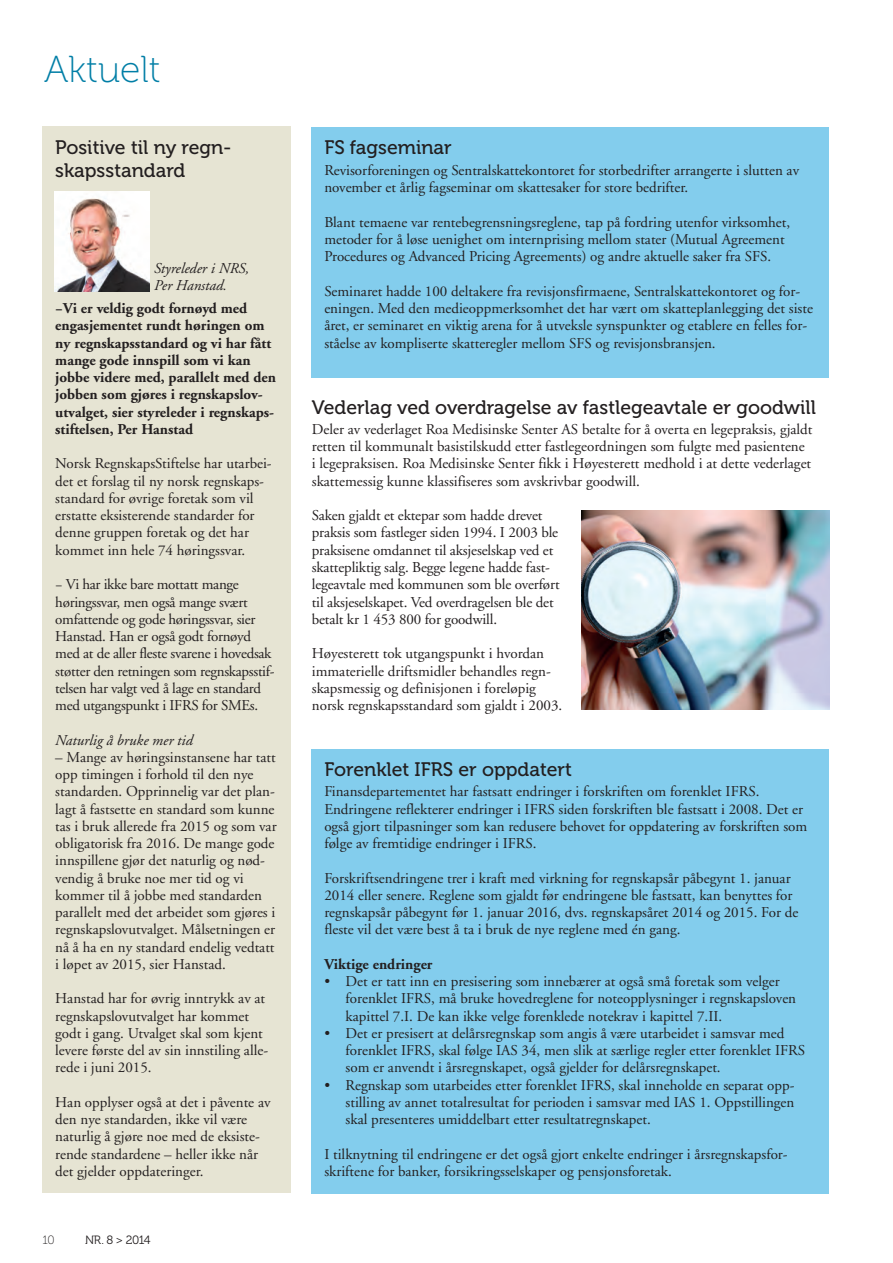
<style>
.page{position:relative;width:893px;height:1263px;background:#fff}
.page>*{position:absolute;margin:0;border:0;box-sizing:border-box;transform-origin:0 0}
.t1{font:37.5px "Museo 100";color:#007ea6}
.t2{font:19.5px/22.5px "Museo 500";color:#231f20}
.t3{font:15px/17.2px "Adobe Garamond";color:#231f20}
.t4{font:15px/17.2px "Adobe Garamond";letter-spacing:-.02em;color:#231f20}
.t5{font:700 15px/17.2px "Adobe Garamond";color:#231f20}
.t6{font:italic 15px/17.2px "Adobe Garamond";color:#231f20}
.t7{font:12px "Museo 300";letter-spacing:-.035em;color:#231f20}
.t8{font:12px "Museo 100";color:#231f20}
</style>
<div class="page">
<div style="left:43px;top:127px;width:248px;height:1066px;background:#e6e4d3"></div>
<div style="left:312px;top:749px;width:517px;height:444px;background:#83cded"></div>
<div style="left:312px;top:127px;width:517px;height:251px;background:#83cded"></div>
<img style="left:54px;top:192px;width:95px;height:100px">
<img style="left:581px;top:510px;width:248px;height:200px">
<h1 class="t1" style="left:44px;top:49px;width:118px">Aktuelt</h1>
<h2 class="t2" style="left:55px;top:137px;width:178px">Positive til ny regn&shy;skapsstandard</h2>
<p class="t6" style="left:154px;top:260px;width:96px">Styreleder i NRS,<br>Per Hanstad.</p>
<p class="t5" style="left:55px;top:300px;width:222px">−Vi er veldig godt fornøyd med engasjementet rundt høringen om ny regnskapsstandard og vi har fått mange gode innspill som vi kan jobbe videre med, parallelt med den jobben som gjøres i regnskapslov&shy;utvalget, sier styreleder i regnskaps&shy;stiftelsen, Per Hanstad</p>
<p class="t3" style="left:55px;top:455px;width:218px">Norsk RegnskapsStiftelse har utarbei&shy;det et forslag til ny norsk regnskaps&shy;standard for øvrige foretak som vil erstatte eksisterende standarder for denne gruppen foretak og det har kommet inn hele 74 høringssvar.</p>
<p class="t4" style="left:55px;top:576px;width:221px">− Vi har ikke bare mottatt mange høringssvar, men også mange svært omfattende og gode høringssvar, sier Hanstad. Han er også godt fornøyd med at de aller fleste svarene i hovedsak støtter den retningen som regnskapsstif&shy;telsen har valgt ved å lage en standard med utgangspunkt i IFRS for SMEs.</p>
<p class="t6" style="left:55px;top:732px;width:139px">Naturlig å bruke mer tid</p>
<p class="t3" style="left:55px;top:749px;width:223px">– Mange av høringsinstansene har tatt opp timingen i forhold til den nye standarden. Opprinnelig var det plan&shy;lagt å fastsette en standard som kunne tas i bruk allerede fra 2015 og som var obligatorisk fra 2016. De mange gode innspillene gjør det naturlig og nød&shy;vendig å bruke noe mer tid og vi kommer til å jobbe med standarden parallelt med det arbeidet som gjøres i regnskapslovutvalget. Målsetningen er nå å ha en ny standard endelig vedtatt i løpet av 2015, sier Hanstad.</p>
<p class="t3" style="left:55px;top:990px;width:214px">Hanstad har for øvrig inntrykk av at regnskapslovutvalget har kommet godt i gang. Utvalget skal som kjent levere første del av sin innstiling alle&shy;rede i juni 2015.</p>
<p class="t3" style="left:55px;top:1094px;width:217px">Han opplyser også at det i påvente av den nye standarden, ikke vil være naturlig å gjøre noe med de eksiste&shy;rende standardene – heller ikke når det gjelder oppdateringer.</p>
<p class="t8" style="left:43px;top:1233px;width:14px">10</p>
<p class="t7" style="left:85px;top:1233px;width:67px">NR. 8 &gt; 2014</p>
<h2 class="t2" style="left:324px;top:137px;width:129px">FS fagseminar</h2>
<p class="t3" style="left:324px;top:162px;width:476px">Revisorforeningen og Sentralskattekontoret for storbedrifter arrangerte i slutten av november et årlig fagseminar om skattesaker for store bedrifter.</p>
<p class="t3" style="left:324px;top:214px;width:467px">Blant temaene var rentebegrensningsreglene, tap på fordring utenfor virksomhet, metoder for å løse uenighet om internprising mellom stater (Mutual Agreement<br>Procedures og Advanced Pricing Agreements) og andre aktuelle saker fra SFS.</p>
<p class="t3" style="left:324px;top:283px;width:490px">Seminaret hadde 100 deltakere fra revisjonsfirmaene, Sentralskattekontoret og for&shy;eningen. Med den medieoppmerksomhet det har vært om skatteplanlegging det siste året, er seminaret en viktig arena for å utveksle synspunkter og etablere en felles for&shy;ståelse av kompliserte skatteregler mellom SFS og revisjonsbransjen.</p>
<h2 class="t2" style="left:312px;top:396px;width:506px">Vederlag ved overdragelse av fastlegeavtale er goodwill</h2>
<p class="t3" style="left:312px;top:421px;width:502px">Deler av vederlaget Roa Medisinske Senter AS betalte for å overta en legepraksis, gjaldt retten til kommunalt basistilskudd etter fastlegeordningen som fulgte med pasientene<br>i legepraksisen. Roa Medisinske Senter fikk i Høyesterett medhold i at dette vederlaget skattemessig kunne klassifiseres som avskrivbar goodwill.</p>
<p class="t3" style="left:312px;top:507px;width:249px">Saken gjaldt et ektepar som hadde drevet praksis som fastleger siden 1994. I 2003 ble praksisene omdannet til aksjeselskap ved et skattepliktig salg. Begge legene hadde fast&shy;legeavtale med kommunen som ble overført til aksjeselskapet. Ved overdragelsen ble det betalt kr 1 453 800 for goodwill.</p>
<p class="t3" style="left:312px;top:645px;width:252px">Høyesterett tok utgangspunkt i hvordan immaterielle driftsmidler behandles regn&shy;skapsmessig og definisjonen i foreløpig norsk regnskapsstandard som gjaldt i 2003.</p>
<h2 class="t2" style="left:324px;top:759px;width:249px">Forenklet IFRS er oppdatert</h2>
<p class="t3" style="left:324px;top:783px;width:484px">Finansdepartementet har fastsatt endringer i forskriften om forenklet IFRS.<br>Endringene reflekterer endringer i IFRS siden forskriften ble fastsatt i 2008. Det er også gjort tilpasninger som kan redusere behovet for oppdatering av forskriften som følge av fremtidige endringer i IFRS.</p>
<p class="t3" style="left:324px;top:869px;width:476px">Forskriftsendringene trer i kraft med virkning for regnskapsår påbegynt 1. januar 2014 eller senere. Reglene som gjaldt før endringene ble fastsatt, kan benyttes for regnskapsår påbegynt før 1. januar 2016, dvs. regnskapsåret 2014 og 2015. For de fleste vil det være best å ta i bruk de nye reglene med én gang.</p>
<p class="t5" style="left:324px;top:956px;width:110px">Viktige endringer</p>
<p class="t3" style="left:346px;top:973px;width:452px;text-indent:-21px">• Det er tatt inn en presisering som innebærer at også små foretak som velger forenklet IFRS, må bruke hovedreglene for noteopplysninger i regnskapsloven kapittel 7.I. De kan ikke velge forenklede notekrav i kapittel 7.II.</p>
<p class="t3" style="left:346px;top:1025px;width:461px;text-indent:-21px">• Det er presisert at delårsregnskap som angis å være utarbeidet i samsvar med forenklet IFRS, skal følge IAS 34, men slik at særlige regler etter forenklet IFRS som er anvendt i årsregnskapet, også gjelder for delårsregnskapet.</p>
<p class="t3" style="left:346px;top:1076px;width:450px;text-align:justify;text-indent:-21px">• Regnskap som utarbeides etter forenklet IFRS, skal inneholde en separat opp&shy;stilling av annet totalresultat for perioden i samsvar med IAS 1. Oppstillingen skal presenteres umiddelbart etter resultatregnskapet.</p>
<p class="t3" style="left:324px;top:1145px;width:464px">I tilknytning til endringene er det også gjort enkelte endringer i årsregnskapsfor&shy;skriftene for banker, forsikringsselskaper og pensjonsforetak.</p>
</div>
